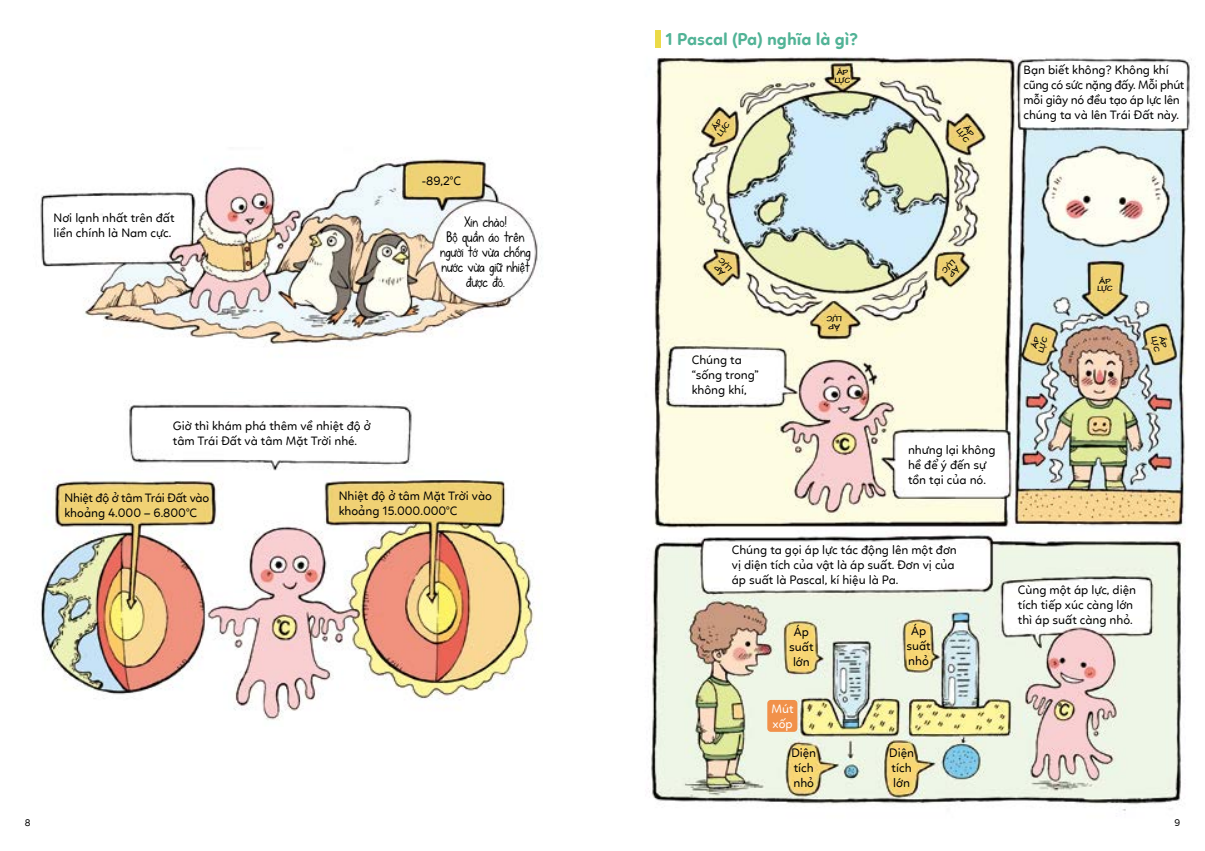
<style>
.page{position:relative;width:1205px;height:851px;background:#fff}
.page>*{position:absolute;margin:0;border:0;box-sizing:border-box;transform-origin:0 0}
.t1{font:700 17.5px "r 0 c 0 i Linotte";color:#51b396}
.t2{font:15px/15px "HLT Fall For You";color:#000;text-align:center}
.t3{font:12.5px/15px "r 0 c 0 i Linotte";color:#000}
.t4{font:12.5px/15px "r 0 c 0 i Linotte";letter-spacing:-.02em;color:#000}
.t5{font:12.5px/15px "r 0 c 0 i Linotte";color:#fff}
.t6{font:10px "r 0 c 0 i Linotte";color:#000}
.t7{font:8.75px/7.5px "HL Comic 1 unicode Normal";color:#000}
</style>
<div class="page">
<img style="left:648px;top:30px;width:545px;height:781px">
<img style="left:41px;top:404px;width:495px;height:316px">
<img style="left:40px;top:157px;width:502px;height:189px">
<div style="left:656px;top:30px;width:5px;height:18px;background:#ebda48"></div>
<div style="left:767px;top:699px;width:30px;height:32px;background:#f1914a;border-radius:4px"></div>
<svg style="left:1151px;top:336px;width:16px;height:16px"></svg>
<svg style="left:956px;top:123px;width:18px;height:20px"></svg>
<svg style="left:710px;top:118px;width:20px;height:19px"></svg>
<p class="t3" style="left:54px;top:209px;width:122px">Nơi lạnh nhất trên đất liền chính là Nam cực.</p>
<p class="t3" style="left:422px;top:172px;width:41px">-89,2°C</p>
<p class="t2" style="left:440px;top:214px;width:92px">Xin chào!<br>Bộ quần áo trên người tớ vừa chống nước vừa giữ nhiệt được đó.</p>
<p class="t3" style="left:173px;top:416px;width:199px">Giờ thì khám phá thêm về nhiệt độ ở tâm Trái Đất và tâm Mặt Trời nhé.</p>
<p class="t4" style="left:64px;top:488px;width:146px">Nhiệt độ ở tâm Trái Đất vào khoảng 4.000 – 6.800°C</p>
<p class="t3" style="left:339px;top:486px;width:155px">Nhiệt độ ở tâm Mặt Trời vào khoảng 15.000.000°C</p>
<h1 class="t1" style="left:665px;top:25px;width:194px">1 Pascal (Pa) nghĩa là gì?</h1>
<p class="t7" style="left:835px;top:68px;width:17px">Áp lực</p>
<p class="t4" style="left:1023px;top:61px;width:162px">Bạn biết không? Không khí cũng có sức nặng đấy. Mỗi phút mỗi giây nó đều tạo áp lực lên chúng ta và lên Trái Đất này.</p>
<p class="t7" style="left:722px;top:278px;width:17px;rotate:-134deg">Áp lực</p>
<p class="t3" style="left:692px;top:351px;width:69px">Chúng ta “sống trong” không khí,</p>
<p class="t7" style="left:842px;top:331px;width:17px;rotate:-180deg">Áp lực</p>
<p class="t7" style="left:963px;top:269px;width:17px;rotate:134deg">Áp lực</p>
<p class="t7" style="left:1029px;top:348px;width:17px;rotate:-72deg">Áp lực</p>
<p class="t3" style="left:908px;top:440px;width:89px">nhưng lại không hề để ý đến sự tồn tại của nó.</p>
<p class="t7" style="left:1097px;top:276px;width:17px">Áp lực</p>
<p class="t3" style="left:732px;top:540px;width:226px">Chúng ta gọi áp lực tác động lên một đơn vị diện tích của vật là áp suất. Đơn vị của áp suất là Pascal, kí hiệu là Pa.</p>
<p class="t3" style="left:789px;top:623px;width:26px;text-align:center">Áp suất lớn</p>
<p class="t5" style="left:771px;top:699px;width:24px">Mút xốp</p>
<p class="t3" style="left:906px;top:621px;width:26px;text-align:center">Áp suất nhỏ</p>
<p class="t3" style="left:791px;top:744px;width:26px">Diện tích nhỏ</p>
<p class="t3" style="left:889px;top:743px;width:26px">Diện tích lớn</p>
<p class="t3" style="left:1018px;top:580px;width:120px">Cùng một áp lực, diện tích tiếp xúc càng lớn thì áp suất càng nhỏ.</p>
<p class="t6" style="left:25px;top:814px;width:7px">8</p>
<p class="t6" style="left:1174px;top:814px;width:7px">9</p>
</div>
